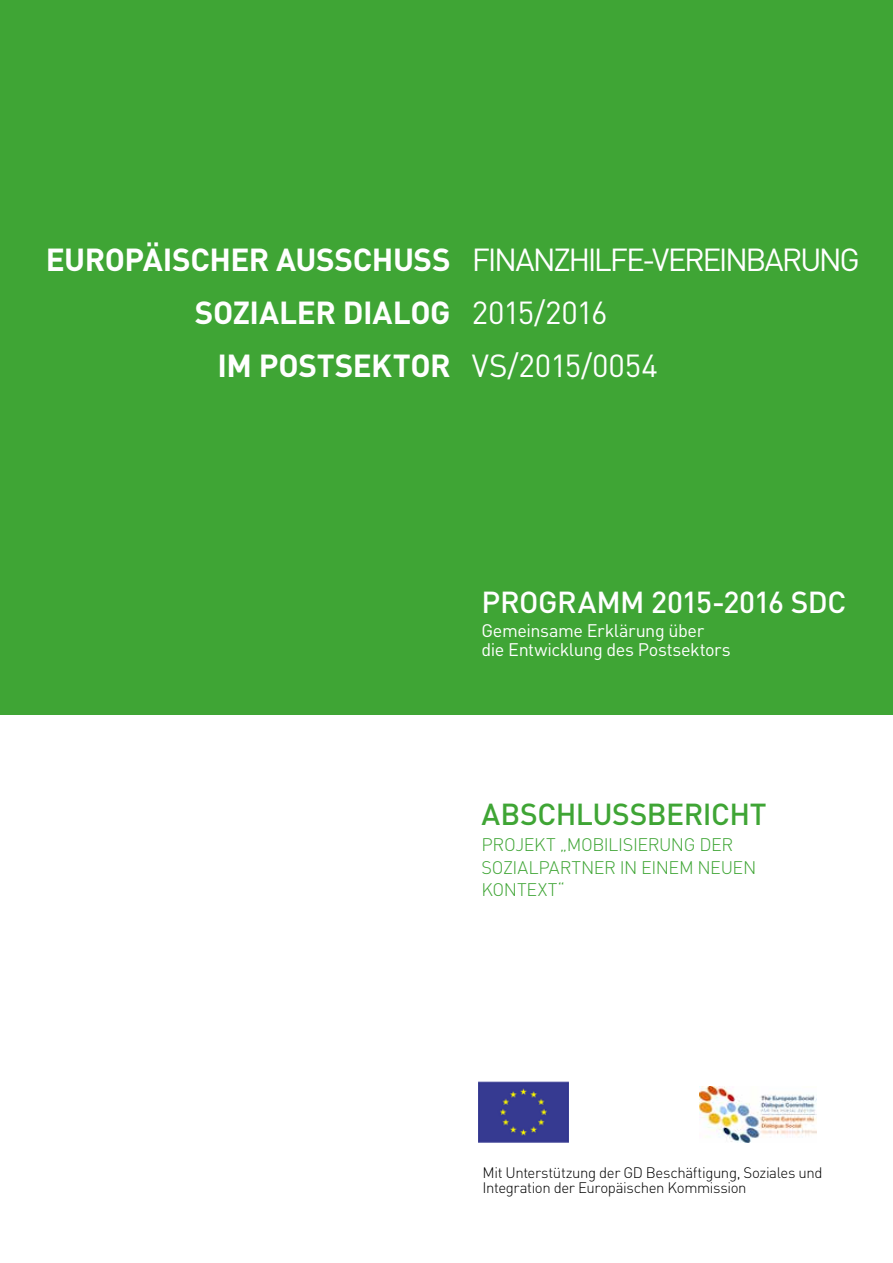
<style>
.page{position:relative;width:893px;height:1263px;background:#fff}
.page>*{position:absolute;margin:0;border:0;box-sizing:border-box;transform-origin:0 0}
.t1{font:700 31.5px/52.8px "DIN";letter-spacing:-.015em;color:#fff;text-align:right}
.t2{font:31.5px/53.1px "DIN";letter-spacing:-.065em;color:#fff}
.t3{font:500 30px "DIN";letter-spacing:-.015em;color:#fff}
.t4{font:500 30px "DIN";letter-spacing:-.015em;color:#3fa535}
.t5{font:300 18px/22.5px "DIN";letter-spacing:-.02em;color:#3fa535}
.t6{font:18px/19.5px "DIN";letter-spacing:-.025em;color:#fff}
.t7{font:300 15px/15px "DIN";letter-spacing:-.025em;color:#000}
</style>
<div class="page">
<div style="left:0;top:0;width:893px;height:714px;background:#3fa535"></div>
<img style="left:700px;top:1086px;width:116px;height:56px">
<img style="left:478px;top:1082px;width:91px;height:60px">
<h1 class="t1" style="left:46px;top:232px;width:407px">EUROPÄISCHER AUSSCHUSS<br>SOZIALER DIALOG<br>IM POSTSEKTOR</h1>
<h1 class="t2" style="left:472px;top:232px;width:390px">FINANZHILFE-VEREINBARUNG<br>2015/2016<br>VS/2015/0054</h1>
<h2 class="t3" style="left:482px;top:583px;width:366px">PROGRAMM 2015-2016 SDC</h2>
<p class="t6" style="left:482px;top:620px;width:251px">Gemeinsame Erklärung über die Entwicklung des Postsektors</p>
<h2 class="t4" style="left:482px;top:795px;width:287px">ABSCHLUSSBERICHT</h2>
<p class="t5" style="left:482px;top:833px;width:276px">PROJEKT „MOBILISIERUNG DER<br>SOZIALPARTNER IN EINEM NEUEN<br>KONTEXT“</p>
<p class="t7" style="left:483px;top:1165px;width:342px">Mit Unterstützung der GD Beschäftigung, Soziales und<br>Integration der Europäischen Kommission</p>
</div>
